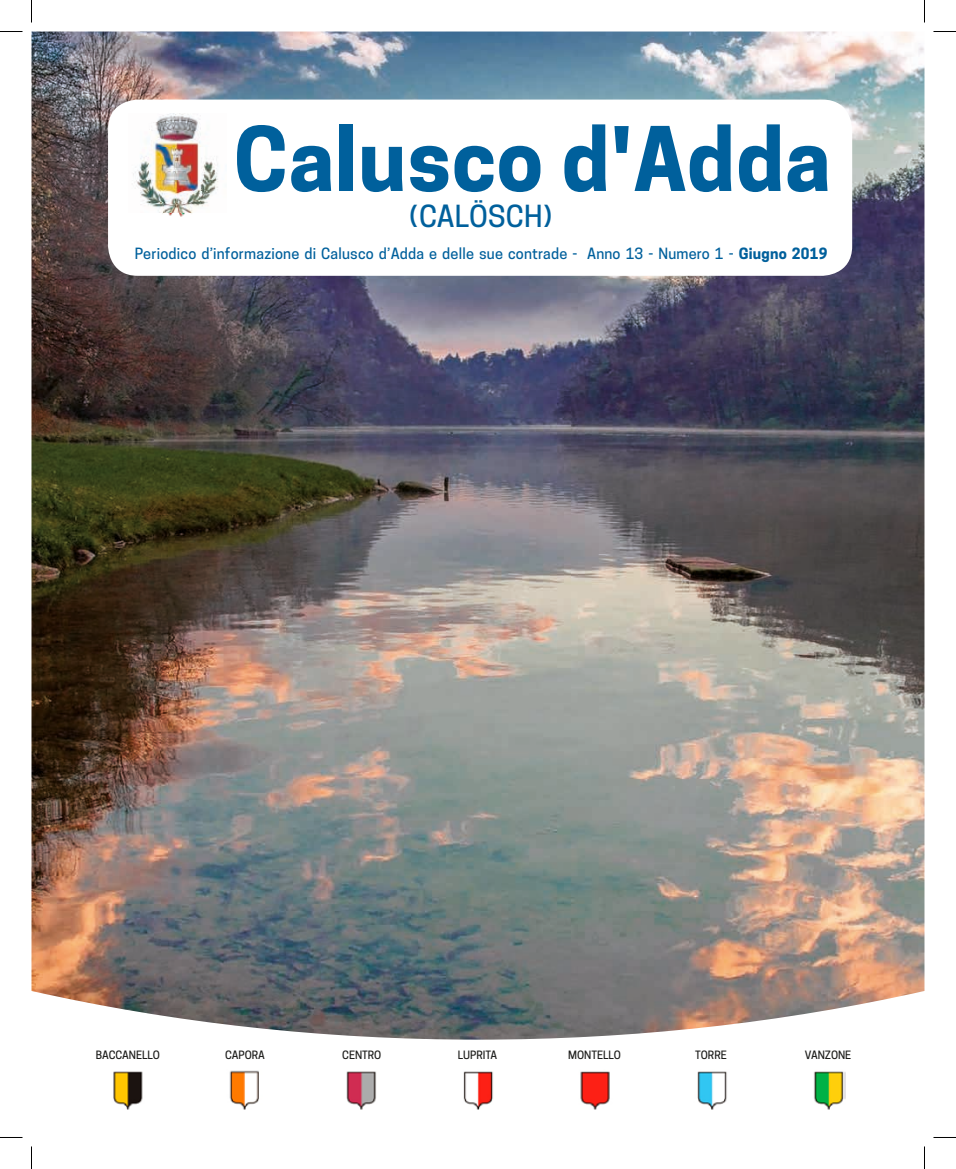
<style>
.page{position:relative;width:956px;height:1169px;background:#fff}
.page>*{position:absolute;margin:0;border:0;box-sizing:border-box;transform-origin:0 0}
.t1{font:700 83.25px "Cooper Hewitt";letter-spacing:.01em;color:#00609c}
.t2{font:500 28.65px "Cooper Hewitt";letter-spacing:.01em;color:#00609c}
.t3{font:500 14.55px "Cooper Hewitt";letter-spacing:.015em;color:#00609c}
.t4{font:500 10.8px "Cooper Hewitt";color:#1d1d1b}
.s1{font-weight:700}
</style>
<div class="page">
<img style="left:32px;top:32px;width:892px;height:1007px">
<img style="left:113px;top:1070px;width:733px;height:39px">
<div style="left:108px;top:100px;width:744px;height:176px;background:#fff;border-radius:30px"></div>
<img style="left:133px;top:114px;width:85px;height:103px">
<svg style="left:0;top:31px;width:22px;height:1px"></svg>
<svg style="left:933px;top:31px;width:23px;height:1px"></svg>
<svg style="left:0;top:1137px;width:22px;height:1px"></svg>
<svg style="left:933px;top:1137px;width:23px;height:1px"></svg>
<svg style="left:31px;top:0;width:1px;height:23px"></svg>
<svg style="left:31px;top:1146px;width:1px;height:23px"></svg>
<svg style="left:924px;top:0;width:1px;height:23px"></svg>
<svg style="left:924px;top:1146px;width:1px;height:23px"></svg>
<h1 class="t1" style="left:234px;top:110px;width:598px">Calusco d'Adda</h1>
<h2 class="t2" style="left:409px;top:199px;width:145px">(CALÖSCH)</h2>
<p class="t3" style="left:135px;top:245px;width:694px">Periodico d’informazione di Calusco d’Adda e delle sue contrade - Anno 13 - Numero 1 - <span class="s1">Giugno 2019</span></p>
<p class="t4" style="left:96px;top:1048px;width:66px">BACCANELLO</p>
<p class="t4" style="left:225px;top:1048px;width:41px">CAPORA</p>
<p class="t4" style="left:342px;top:1048px;width:41px">CENTRO</p>
<p class="t4" style="left:458px;top:1048px;width:41px">LUPRITA</p>
<p class="t4" style="left:568px;top:1048px;width:54px">MONTELLO</p>
<p class="t4" style="left:695px;top:1048px;width:33px">TORRE</p>
<p class="t4" style="left:805px;top:1048px;width:48px">VANZONE</p>
</div>
